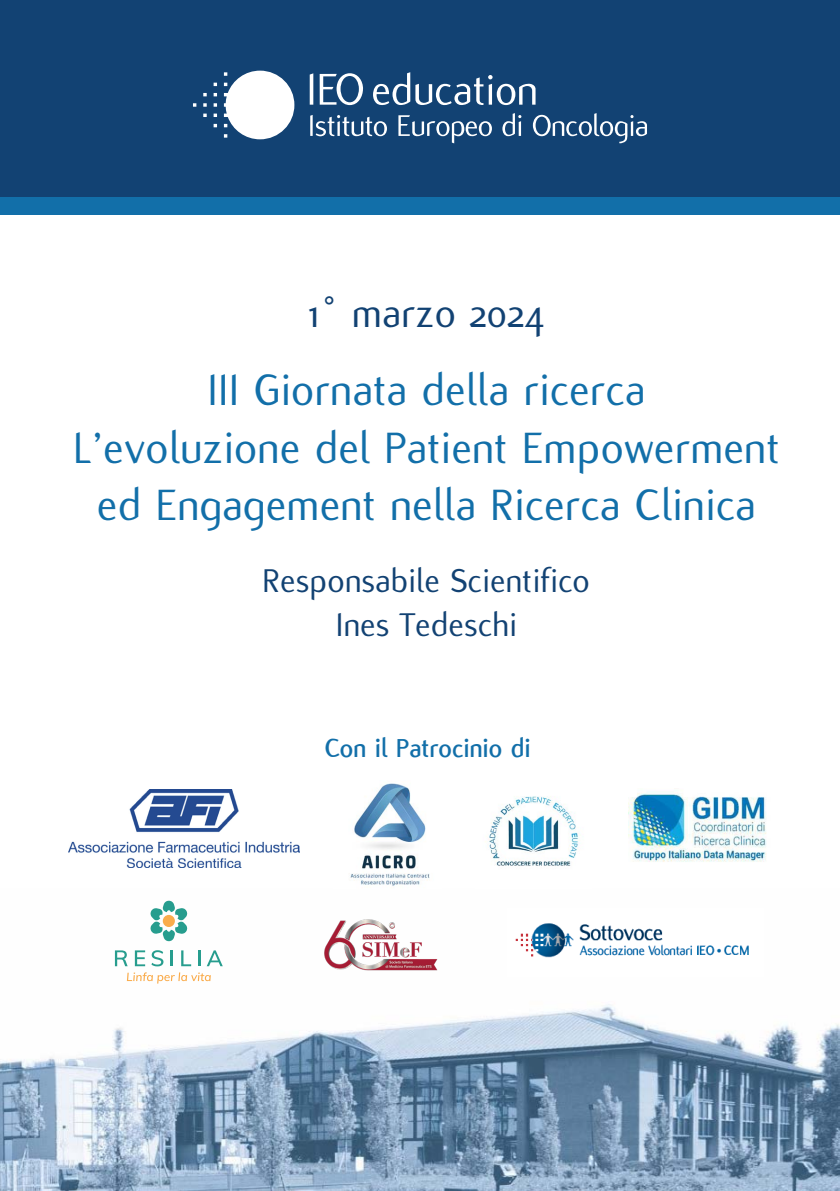
<style>
.page{position:relative;width:840px;height:1191px;background:#fff}
.page>*{position:absolute;margin:0;border:0;box-sizing:border-box;transform-origin:0 0}
.t1{font:48px/57.6px "Flux";color:#126fa9;text-align:center}
.t2{font:44px "Flux";color:#124273}
.t3{font:36px "Flux";color:#124273}
.t4{font:700 28px "Flux";color:#126fa9}
</style>
<div class="page">
<img style="left:0;top:941px;width:839px;height:250px">
<div style="left:0;top:0;width:839px;height:198px;background:#124273"></div>
<div style="left:0;top:197px;width:839px;height:17px;background:#126fa9"></div>
<svg style="left:193px;top:71px;width:101px;height:68px"></svg>
<svg style="left:310px;top:115px;width:77px;height:21px"></svg>
<svg style="left:398px;top:115px;width:93px;height:28px"></svg>
<svg style="left:502px;top:113px;width:19px;height:23px"></svg>
<svg style="left:532px;top:113px;width:114px;height:30px"></svg>
<svg style="left:309px;top:73px;width:4px;height:32px"></svg>
<svg style="left:319px;top:73px;width:44px;height:32px"></svg>
<svg style="left:373px;top:72px;width:162px;height:33px"></svg>
<img style="left:289px;top:919px;width:172px;height:70px">
<img style="left:507px;top:923px;width:256px;height:53px">
<svg style="left:150px;top:900px;width:38px;height:41px"></svg>
<svg style="left:115px;top:950px;width:12px;height:16px"></svg>
<svg style="left:135px;top:950px;width:10px;height:16px"></svg>
<svg style="left:151px;top:950px;width:12px;height:16px"></svg>
<svg style="left:171px;top:950px;width:2px;height:16px"></svg>
<svg style="left:181px;top:950px;width:10px;height:16px"></svg>
<svg style="left:198px;top:950px;width:2px;height:16px"></svg>
<svg style="left:206px;top:950px;width:17px;height:16px"></svg>
<svg style="left:127px;top:972px;width:84px;height:11px"></svg>
<div style="left:163px;top:915px;width:12px;height:12px;background:#faac4c;border-radius:50%"></div>
<img style="left:485px;top:796px;width:94px;height:70px">
<img style="left:68px;top:789px;width:231px;height:78px">
<img style="left:350px;top:783px;width:80px;height:103px">
<img style="left:628px;top:790px;width:139px;height:72px">
<p class="t2" style="left:308px;top:289px;width:238px">1° marzo 2024</p>
<p class="t1" style="left:207px;top:362px;width:440px">III Giornata della ricerca</p>
<p class="t1" style="left:73px;top:419px;width:707px">L’evoluzione del Patient Empowerment ed Engagement nella Ricerca Clinica</p>
<p class="t3" style="left:262px;top:561px;width:329px">Responsabile Scientifico</p>
<p class="t3" style="left:335px;top:604px;width:183px">Ines Tedeschi</p>
<p class="t4" style="left:324px;top:733px;width:207px">Con il Patrocinio di</p>
</div>
